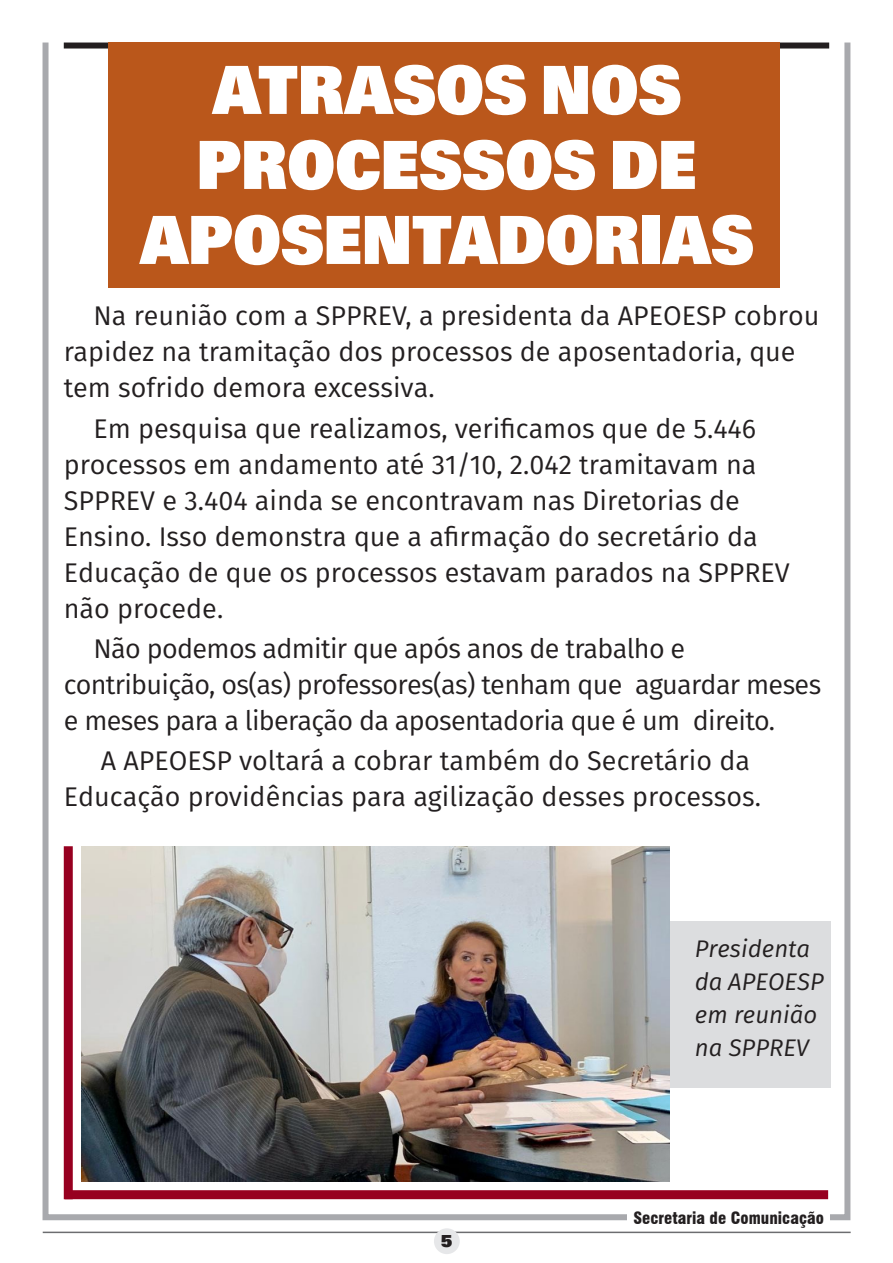
<style>
.page{position:relative;width:893px;height:1263px;background:#fff}
.page>*{position:absolute;margin:0;border:0;box-sizing:border-box;transform-origin:0 0}
.Título{font:700 72px/75px "U001 DOT Ultr";color:#fff;text-align:center;scale:.9 1}
.Corpo_do_texto{font:27px/36px "Fira Sans";color:#231f20}
.Corpo_do_texto-2{font:27px/36px "Fira Sans";letter-spacing:-.025em;color:#231f20}
.Corpo_do_texto-3{font:italic 24px/33px "Fira Sans";color:#231f20}
.t1{font:700 18px "U001 DOT Ultr";color:#231f20}
.t2{font:900 condensed 16.5px "Swiss 721 BT";color:#231f20}
</style>
<div class="page">
<hr style="left:43px;top:1231px;width:808px;height:2px;background:#6c6d70">
<div style="left:434px;top:1228px;width:26px;height:26px;background:#e6e7e9;border-radius:50%"></div>
<div style="left:43px;top:40px;width:807px;height:1180px;border:6px solid #a8a9ad"></div>
<div style="left:628px;top:1210px;width:202px;height:18px;background:#fff"></div>
<div style="left:580px;top:921px;width:250px;height:166px;background:#dcdddf"></div>
<div style="left:64px;top:43px;width:765px;height:6px;background:#231f20"></div>
<div style="left:108px;top:43px;width:672px;height:245px;background:#ba571b"></div>
<img style="left:82px;top:846px;width:587px;height:335px">
<div style="left:64px;top:846px;width:9px;height:353px;background:#970020"></div>
<div style="left:65px;top:1190px;width:763px;height:9px;background:#970020"></div>
<p class="Título" style="left:140px;top:52px;width:684px">ATRASOS NOS<br>PROCESSOS DE<br>APOSENTADORIAS</p>
<p class="Corpo_do_texto" style="left:64px;top:297px;width:757px;text-indent:30px">Na reunião com a SPPREV, a presidenta da APEOESP cobrou rapidez na tramitação dos processos de aposentadoria, que tem sofrido demora excessiva.</p>
<p class="Corpo_do_texto" style="left:64px;top:410px;width:727px;text-indent:30px">Em pesquisa que realizamos, verificamos que de 5.446 processos em andamento até 31/10, 2.042 tramitavam na SPPREV e 3.404 ainda se encontravam nas Diretorias de Ensino. Isso demonstra que a afirmação do secretário da Educação de que os processos estavam parados na SPPREV não procede.</p>
<p class="Corpo_do_texto-2" style="left:64px;top:630px;width:759px;text-indent:30px">Não podemos admitir que após anos de trabalho e contribuição, os(as) professores(as) tenham que aguardar meses e meses para a liberação da aposentadoria que é um direito.</p>
<p class="Corpo_do_texto" style="left:64px;top:742px;width:699px;text-indent:37px">A APEOESP voltará a cobrar também do Secretário da<br>Educação providências para agilização desses processos.</p>
<p class="Corpo_do_texto-3" style="left:695px;top:931px;width:130px">Presidenta da APEOESP em reunião na SPPREV</p>
<p class="t1" style="left:441px;top:1230px;width:13px">5</p>
<p class="t2" style="left:633px;top:1208px;width:192px">Secretaria de Comunicação</p>
</div>
